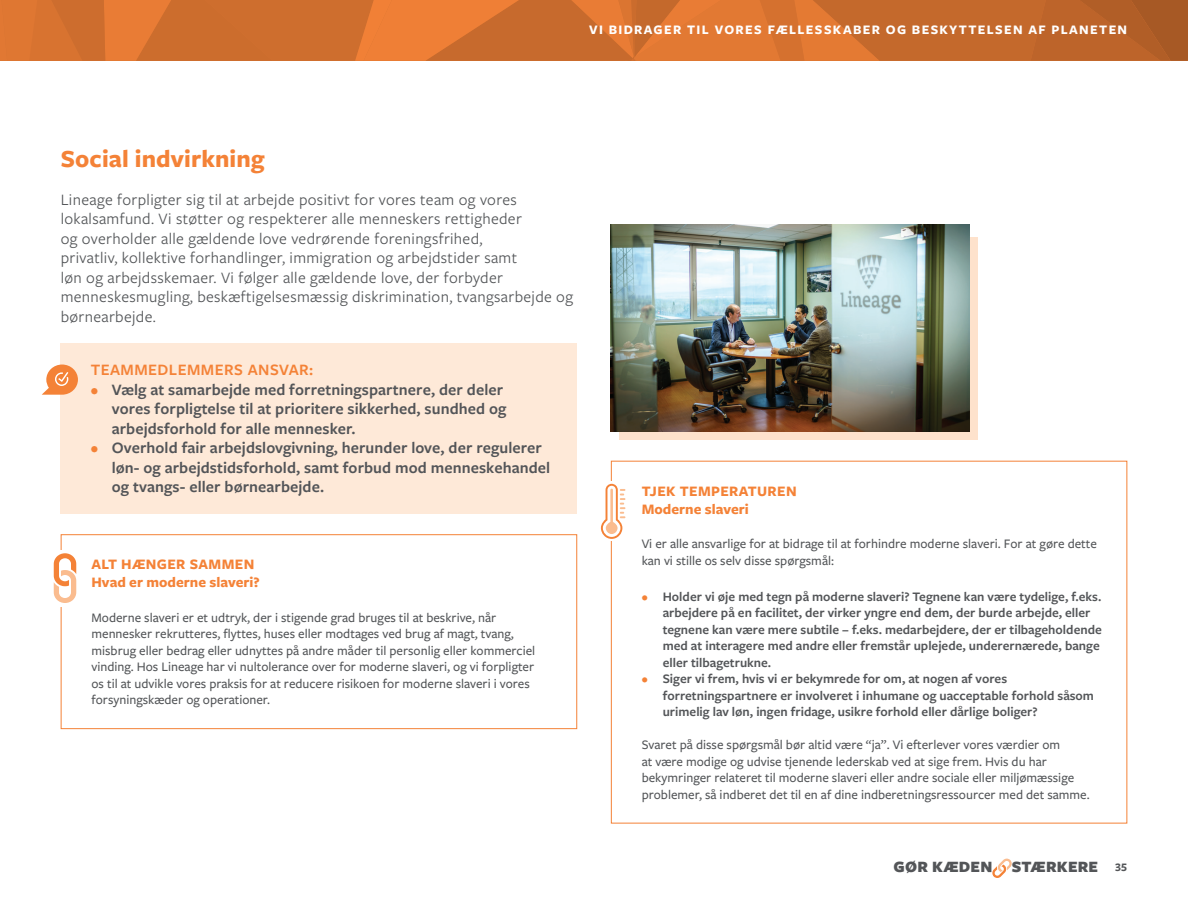
<style>
.page{position:relative;width:1188px;height:918px;background:#fff}
.page>*{position:absolute;margin:0;border:0;box-sizing:border-box;transform-origin:0 0}
._5__h1{font:700 25.5px "Freight Sans Pro";letter-spacing:.005em;color:#f48237}
.base_11_13{font:16.5px/19.5px "Freight Sans Pro";letter-spacing:.02em;color:#535558}
.t1{font:600 16.5px/19.5px "Freight Sans Pro";letter-spacing:.005em;color:#535558}
.t2{font:600 16.5px "Freight Sans Pro";letter-spacing:.025em;color:#f48237}
.t3{font:900 16.35px "Freight Sans Pro";letter-spacing:.01em;color:#535558}
._5__temp___linking_h2{font:700 15px "Freight Sans Pro";color:#f48237}
._5__linking_h1{font:700 15px "Freight Sans Pro";letter-spacing:.025em;color:#f48237}
.outlined_frames___base{font:500 13.5px/16.5px "Freight Sans Pro";color:#535558}
.t4{font:600 13.5px/16.5px "Freight Sans Pro";color:#535558}
.t5{font:700 13.5px "Freight Sans Pro";letter-spacing:.1em;color:#fff}
.t6{font:700 12px "Freight Sans Pro";color:#535558}
.s1{color:#f48237}
</style>
<div class="page">
<svg style="left:992px;top:859px;width:20px;height:19px"></svg>
<svg style="left:0;top:0;width:1188px;height:61px;background:#d16f2e"></svg>
<div style="left:61px;top:343px;width:516px;height:170px;background:#fee9d8"></div>
<div style="left:619px;top:237px;width:359px;height:203px;background:#fee2cc"></div>
<img style="left:610px;top:225px;width:359px;height:206px">
<div style="left:61px;top:534px;width:516px;height:195px;border:1px solid #f48237"></div>
<div style="left:60px;top:550px;width:5px;height:57px;background:#fff"></div>
<svg style="left:54px;top:553px;width:22px;height:50px"></svg>
<svg style="left:601px;top:484px;width:24px;height:55px"></svg>
<svg style="left:42px;top:365px;width:36px;height:30px"></svg>
<p class="t5" style="left:589px;top:20px;width:540px">VI BIDRAGER TIL VORES FÆLLESSKABER OG BESKYTTELSEN AF PLANETEN</p>
<p class="_5__h1" style="left:61px;top:141px;width:205px">Social indvirkning</p>
<p class="base_11_13" style="left:61px;top:189px;width:514px">Lineage forpligter sig til at arbejde positivt for vores team og vores lokalsamfund. Vi støtter og respekterer alle menneskers rettigheder<br>og overholder alle gældende love vedrørende foreningsfrihed,<br>privatliv, kollektive forhandlinger, immigration og arbejdstider samt<br>løn og arbejdsskemaer. Vi følger alle gældende love, der forbyder menneskesmugling, beskæftigelsesmæssig diskrimination, tvangsarbejde og børnearbejde.</p>
<p class="t2" style="left:91px;top:359px;width:224px">TEAMMEDLEMMERS ANSVAR:</p>
<p class="t1" style="left:112px;top:379px;width:396px;text-indent:-21px"><span class="s1">•</span> Vælg at samarbejde med forretningspartnere, der deler vores forpligtelse til at prioritere sikkerhed, sundhed og arbejdsforhold for alle mennesker.</p>
<p class="t1" style="left:112px;top:438px;width:440px;text-indent:-21px"><span class="s1">•</span> Overhold fair arbejdslovgivning, herunder love, der regulerer løn- og arbejdstidsforhold, samt forbud mod menneskehandel og tvangs- eller børnearbejde.</p>
<p class="_5__linking_h1" style="left:92px;top:554px;width:164px">ALT HÆNGER SAMMEN</p>
<p class="_5__temp___linking_h2" style="left:92px;top:572px;width:170px">Hvad er moderne slaveri?</p>
<p class="outlined_frames___base" style="left:92px;top:609px;width:445px">Moderne slaveri er et udtryk, der i stigende grad bruges til at beskrive, når mennesker rekrutteres, flyttes, huses eller modtages ved brug af magt, tvang, misbrug eller bedrag eller udnyttes på andre måder til personlig eller kommerciel vinding. Hos Lineage har vi nultolerance over for moderne slaveri, og vi forpligter os til at udvikle vores praksis for at reducere risikoen for moderne slaveri i vores forsyningskæder og operationer.</p>
<p class="_5__linking_h1" style="left:642px;top:481px;width:157px">TJEK TEMPERATUREN</p>
<p class="_5__temp___linking_h2" style="left:642px;top:499px;width:109px">Moderne slaveri</p>
<p class="outlined_frames___base" style="left:642px;top:535px;width:457px">Vi er alle ansvarlige for at bidrage til at forhindre moderne slaveri. For at gøre dette kan vi stille os selv disse spørgsmål:</p>
<p class="t4" style="left:663px;top:588px;width:441px;text-indent:-21px"><span class="s1">•</span> Holder vi øje med tegn på moderne slaveri? Tegnene kan være tydelige, f.eks. arbejdere på en facilitet, der virker yngre end dem, der burde arbejde, eller tegnene kan være mere subtile – f.eks. medarbejdere, der er tilbageholdende med at interagere med andre eller fremstår uplejede, underernærede, bange eller tilbagetrukne.</p>
<p class="t4" style="left:663px;top:670px;width:433px;text-indent:-21px"><span class="s1">•</span> Siger vi frem, hvis vi er bekymrede for om, at nogen af vores forretningspartnere er involveret i inhumane og uacceptable forhold såsom urimelig lav løn, ingen fridage, usikre forhold eller dårlige boliger?</p>
<p class="outlined_frames___base" style="left:642px;top:736px;width:450px">Svaret på disse spørgsmål bør altid være “ja”. Vi efterlever vores værdier om<br>at være modige og udvise tjenende lederskab ved at sige frem. Hvis du har bekymringer relateret til moderne slaveri eller andre sociale eller miljømæssige problemer, så indberet det til en af dine indberetningsressourcer med det samme.</p>
<p class="t3" style="left:894px;top:856px;width:206px">GØR KÆDEN STÆRKERE</p>
<p class="t6" style="left:1115px;top:859px;width:13px">35</p>
</div>
